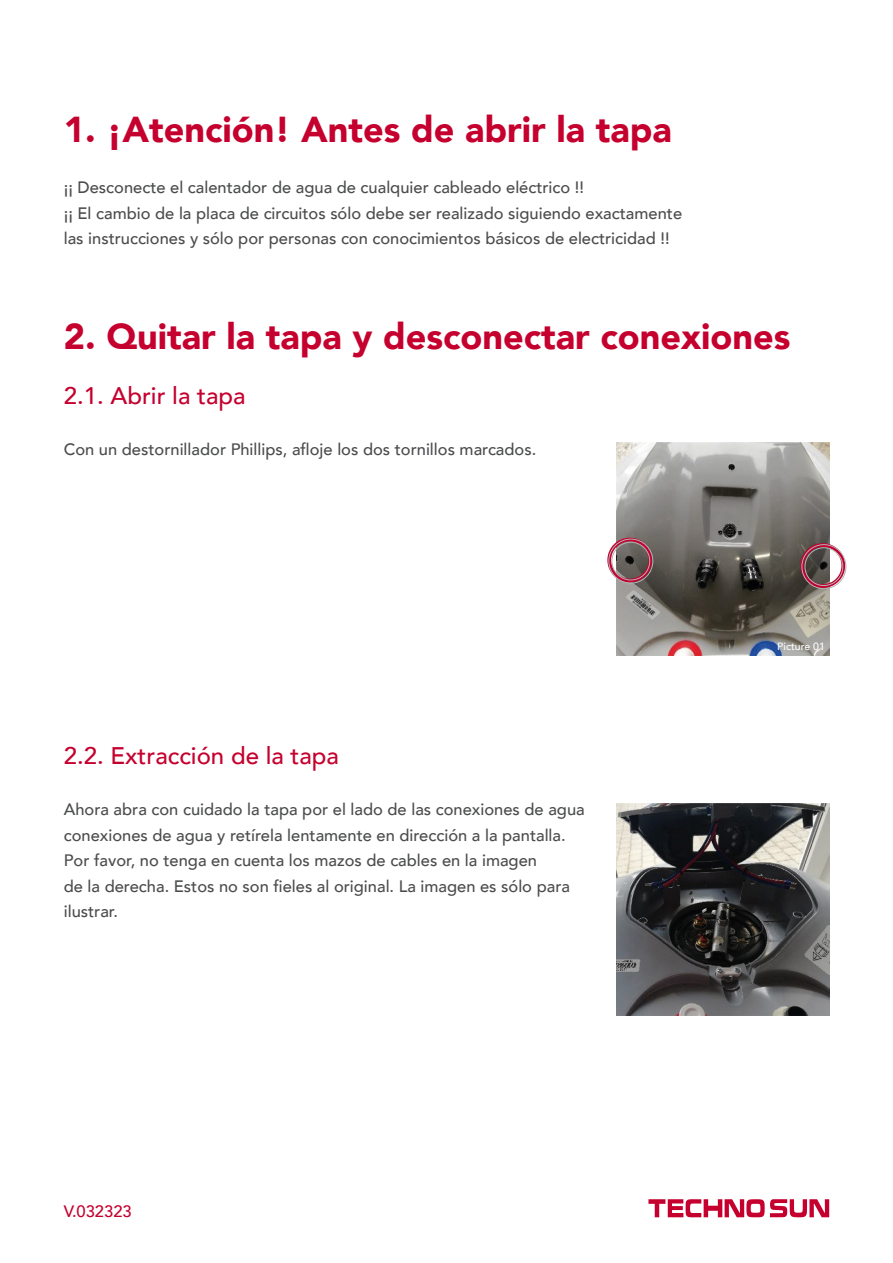
<style>
.page{position:relative;width:893px;height:1263px;background:#fff}
.page>*{position:absolute;margin:0;border:0;box-sizing:border-box;transform-origin:0 0}
.t1{font:900 36px "Avenir";color:#c5002e}
.t2{font:500 24px "Avenir";color:#c5002e}
.t3{font:500 16.5px/25.5px "Avenir";color:#4b4c4d}
.t4{font:500 16.5px "Avenir";color:#c5002e}
.t5{font:500 10.5px "Avenir";color:#fff}
</style>
<div class="page">
<svg style="left:648px;top:1199px;width:181px;height:18px"></svg>
<img style="left:617px;top:443px;width:212px;height:213px">
<img style="left:617px;top:803px;width:212px;height:213px">
<div style="left:607px;top:538px;width:45px;height:44px;border:4px solid #c5002e;border-radius:50%"></div>
<svg style="left:801px;top:544px;width:46px;height:45px"></svg>
<svg style="left:608px;top:538px;width:46px;height:46px;background:#8b6a6f"></svg>
<p class="t1" style="left:64px;top:99px;width:609px">1. ¡Atención! Antes de abrir la tapa</p>
<p class="t3" style="left:64px;top:174px;width:620px">¡¡ Desconecte el calentador de agua de cualquier cableado eléctrico !!<br>¡¡ El cambio de la placa de circuitos sólo debe ser realizado siguiendo exactamente las instrucciones y sólo por personas con conocimientos básicos de electricidad !!</p>
<p class="t1" style="left:64px;top:306px;width:728px">2. Quitar la tapa y desconectar conexiones</p>
<p class="t2" style="left:64px;top:374px;width:183px">2.1. Abrir la tapa</p>
<p class="t3" style="left:64px;top:435px;width:474px">Con un destornillador Phillips, afloje los dos tornillos marcados.</p>
<p class="t2" style="left:64px;top:735px;width:277px">2.2. Extracción de la tapa</p>
<p class="t3" style="left:64px;top:796px;width:522px">Ahora abra con cuidado la tapa por el lado de las conexiones de agua conexiones de agua y retírela lentamente en dirección a la pantalla.<br>Por favor, no tenga en cuenta los mazos de cables en la imagen</p>
<p class="t3" style="left:64px;top:872px;width:508px">de la derecha. Estos no son fieles al original. La imagen es sólo para ilustrar.</p>
<p class="t4" style="left:64px;top:1197px;width:69px">V.032323</p>
<p class="t5" style="left:777px;top:638px;width:49px">Picture 01</p>
</div>
